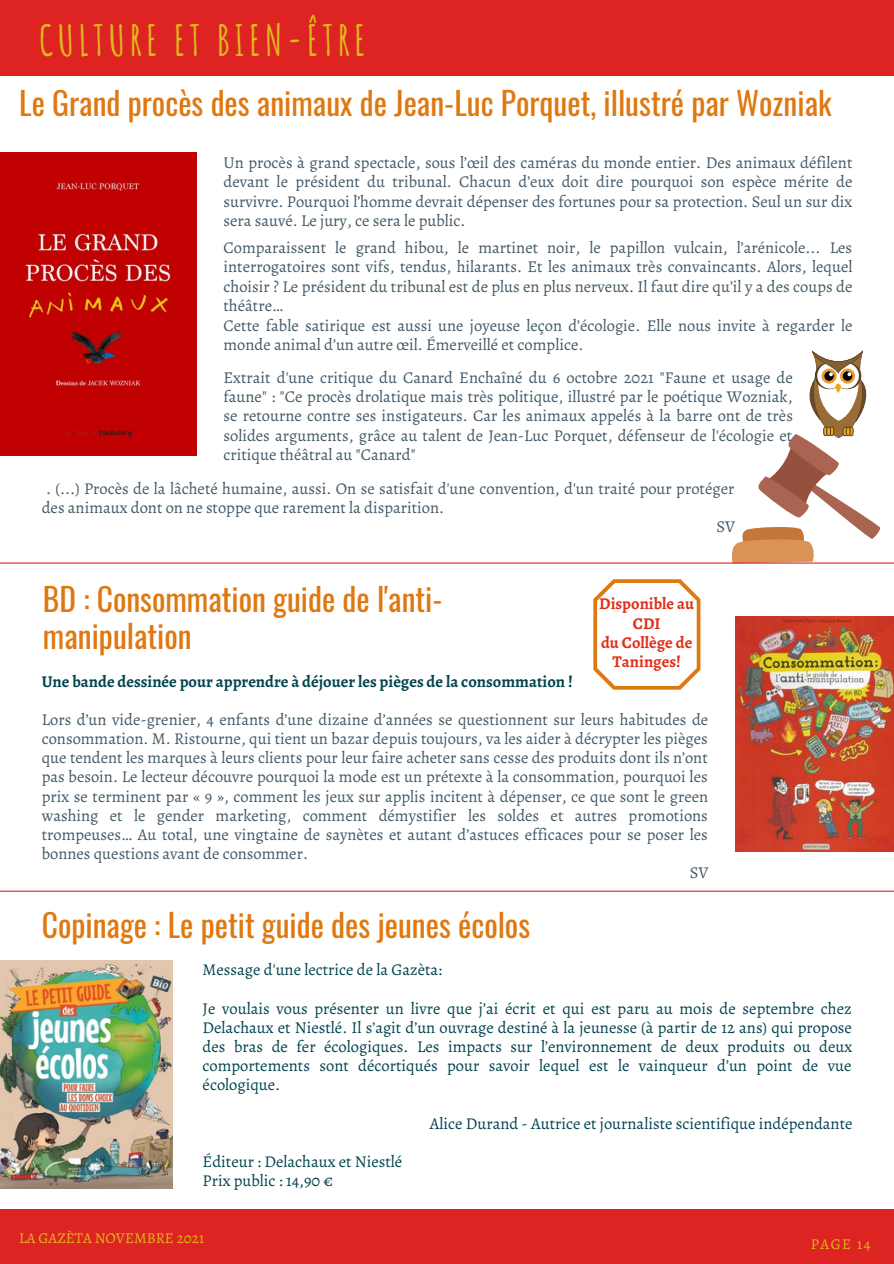
<style>
.page{position:relative;width:894px;height:1264px;background:#fff}
.page>*{position:absolute;margin:0;border:0;box-sizing:border-box;transform-origin:0 0}
.t1{font:700 42px "Amatic SC";letter-spacing:.1em;color:#e0b91b}
.t2{font:31.5px/37.2px "Oswald";color:#e07810}
.t3{font:16.5px/19.2px "Alegreya";color:#435967;text-align:justify}
.t4{font:16.5px/19.2px "Alegreya";color:#02444f;text-align:justify}
.t5{font:700 16.5px "Alegreya";color:#02444f}
.t6{font:700 16.5px/19.2px "Alegreya";color:#e02e19;text-align:center}
.t7{font:15px "Alegreya";color:#e0b91b}
</style>
<div class="page">
<div style="left:0;top:0;width:893px;height:76px;background:#dd2422"></div>
<div style="left:0;top:1209px;width:893px;height:54px;background:#dd2422"></div>
<img style="left:0;top:152px;width:196px;height:303px">
<svg style="left:732px;top:350px;width:148px;height:212px"></svg>
<img style="left:735px;top:616px;width:158px;height:235px">
<hr style="left:0;top:562px;width:893px;height:1px;background:#dd2422">
<hr style="left:0;top:890px;width:893px;height:1px;background:#dd2422">
<img style="left:0;top:960px;width:172px;height:228px">
<svg style="left:593px;top:579px;width:107px;height:110px"></svg>
<p class="t1" style="left:39px;top:14px;width:328px">CULTURE ET BIEN-ÊTRE</p>
<p class="t2" style="left:19px;top:83px;width:813px">Le Grand procès des animaux de Jean-Luc Porquet, illustré par Wozniak</p>
<p class="t3" style="left:223px;top:152px;width:630px">Un procès à grand spectacle, sous l’œil des caméras du monde entier. Des animaux défilent devant le président du tribunal. Chacun d’eux doit dire pourquoi son espèce mérite de survivre. Pourquoi l’homme devrait dépenser des fortunes pour sa protection. Seul un sur dix sera sauvé. Le jury, ce sera le public.</p>
<p class="t3" style="left:223px;top:237px;width:630px">Comparaissent le grand hibou, le martinet noir, le papillon vulcain, l’arénicole... Les interrogatoires sont vifs, tendus, hilarants. Et les animaux très convaincants. Alors, lequel choisir ? Le président du tribunal est de plus en plus nerveux. Il faut dire qu’il y a des coups de théâtre…</p>
<p class="t3" style="left:223px;top:315px;width:630px">Cette fable satirique est aussi une joyeuse leçon d’écologie. Elle nous invite à regarder le monde animal d’un autre œil. Émerveillé et complice.</p>
<p class="t3" style="left:223px;top:368px;width:571px">Extrait d'une critique du Canard Enchaîné du 6 octobre 2021 "Faune et usage de faune" : "Ce procès drolatique mais très politique, illustré par le poétique Wozniak, se retourne contre ses instigateurs. Car les animaux appelés à la barre ont de très solides arguments, grâce au talent de Jean-Luc Porquet, défenseur de l'écologie et critique théâtral au "Canard"</p>
<p class="t3" style="left:42px;top:478px;width:694px">. (...) Procès de la lâcheté humaine, aussi. On se satisfait d'une convention, d'un traité pour protéger des animaux dont on ne stoppe que rarement la disparition.</p>
<p class="t3" style="left:716px;top:517px;width:20px">SV</p>
<p class="t2" style="left:43px;top:579px;width:401px">BD : Consommation guide de l'anti&shy;manipulation</p>
<p class="t6" style="left:599px;top:594px;width:96px">Disponible au<br>CDI</p>
<p class="t6" style="left:601px;top:632px;width:93px">du Collège de<br>Taninges!</p>
<p class="t5" style="left:42px;top:670px;width:532px">Une bande dessinée pour apprendre à déjouer les pièges de la consommation !</p>
<p class="t3" style="left:42px;top:710px;width:668px">Lors d’un vide-grenier, 4 enfants d’une dizaine d’années se questionnent sur leurs habitudes de consommation. M. Ristourne, qui tient un bazar depuis toujours, va les aider à décrypter les pièges que tendent les marques à leurs clients pour leur faire acheter sans cesse des produits dont ils n’ont pas besoin. Le lecteur découvre pourquoi la mode est un prétexte à la consommation, pourquoi les prix se terminent par « 9 », comment les jeux sur applis incitent à dépenser, ce que sont le green washing et le gender marketing, comment démystifier les soldes et autres promotions trompeuses… Au total, une vingtaine de saynètes et autant d’astuces efficaces pour se poser les bonnes questions avant de consommer.</p>
<p class="t3" style="left:689px;top:863px;width:20px">SV</p>
<p class="t2" style="left:42px;top:904px;width:490px">Copinage : Le petit guide des jeunes écolos</p>
<p class="t4" style="left:202px;top:960px;width:241px">Message d'une lectrice de la Gazèta:</p>
<p class="t4" style="left:202px;top:998px;width:651px">Je voulais vous présenter un livre que j’ai écrit et qui est paru au mois de septembre chez Delachaux et Niestlé. Il s’agit d’un ouvrage destiné à la jeunesse (à partir de 12 ans) qui propose des bras de fer écologiques. Les impacts sur l’environnement de deux produits ou deux comportements sont décortiqués pour savoir lequel est le vainqueur d’un point de vue écologique.</p>
<p class="t4" style="left:429px;top:1113px;width:424px">Alice Durand - Autrice et journaliste scientifique indépendante</p>
<p class="t4" style="left:202px;top:1151px;width:201px">Éditeur : Delachaux et Niestlé</p>
<p class="t4" style="left:202px;top:1170px;width:132px">Prix public : 14,90 €</p>
<p class="t7" style="left:19px;top:1227px;width:186px">LA GAZÈTA NOVEMBRE 2021</p>
<p class="t7" style="left:810px;top:1233px;width:61px">PAGE 14</p>
</div>
